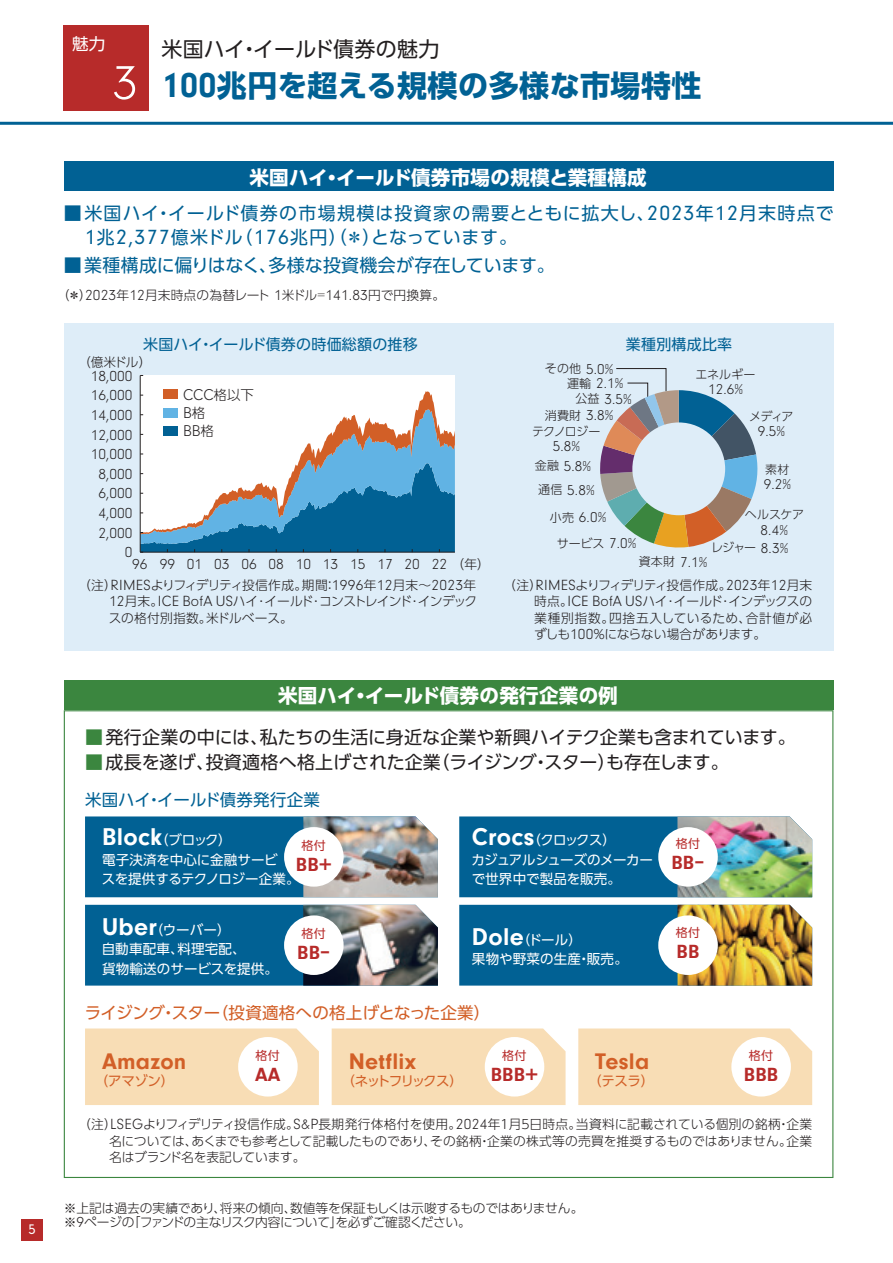
<style>
.page{position:relative;width:893px;height:1263px;background:#fff}
.page>*{position:absolute;margin:0;border:0;box-sizing:border-box;transform-origin:0 0}
.t1{font:300 50.4px "Neuzeit Gro";color:#fff}
.t2{font:700 30px "UD Shin Go Pro";letter-spacing:.015em;color:#016194}
.t3{font:700 23.4px "Neuzeit Gro";letter-spacing:.01em;color:#d25f27}
.t4{font:21px "UD Shin Go Pro";letter-spacing:.015em;color:#231f20}
.t5{font:700 19.8px "Neuzeit Gro";letter-spacing:.01em;color:#b72b2a}
.t6{font:700 19.5px "UD Shin Go Pro";letter-spacing:.015em;color:#fff}
.t7{font:18px "UD Shin Go Pro";color:#231f20}
.t8{font:18px/24px "UD Shin Go Pro";letter-spacing:.055em;color:#016194}
.t9{font:18px "UD Shin Go Pro";letter-spacing:.015em;color:#016194}
.t10{font:16.5px "UD Shin Go Pro";letter-spacing:-.005em;color:#d25f27}
.t11{font:16.5px "UD Shin Go Pro";letter-spacing:.015em;color:#016194}
.t12{font:16.5px "UD Shin Go Pro";color:#fff}
.t13{font:300 16.2px/18px "Neuzeit Gro";color:#231f20}
.t14{font:300 15.3px "Neuzeit Gro";color:#231f20}
.t15{font:300 15px "Neuzeit Gro";color:#231f20}
.t16{font:15px "UD Shin Go Pro";letter-spacing:.015em;color:#016194}
.t17{font:14.4px "Neuzeit Gro";color:#fff}
.t18{font:13.5px/19.5px "UD Shin Go Pro";color:#fff}
.t19{font:13.5px/19.5px "UD Shin Go Pro";letter-spacing:-.025em;color:#fff}
.t20{font:13.5px "UD Shin Go Pro";letter-spacing:-.08em;color:#d25f27}
.t21{font:13.5px "UD Shin Go Pro";letter-spacing:-.125em;color:#d25f27}
.t22{font:300 12.75px/16.5px "UD Shin Go Pro";letter-spacing:-.02em;color:#231f20;text-align:justify}
.t23{font:300 12px "UD Shin Go Pr 6";letter-spacing:-.03em;color:#231f20}
.t24{font:12px "UD Shin Go Pro";letter-spacing:.015em;color:#b72b2a}
.s1{font-family:"Neuzeit Gro";font-size:36px}
.s2{font-family:"Neuzeit Gro";font-size:21.6px}
.s3{font-family:"Neuzeit Gro";font-size:15.3px}
.s4{font-family:"UD Shin Go Pro";font-size:13.5px}
.s5{font-family:"UD Shin Go Pro";font-size:12.75px}
.s6{font-family:"UD Shin Go Pr 6";font-size:12px}
.s7{font-family:"Neuzeit Gro";font-size:15px}
.s8{color:#3b863f}
.s9{font-family:"Neuzeit Gro";font-weight:700;font-size:25.2px}
.s10{font-family:"UD Shin Go Pro";font-size:16.5px}
</style>
<div class="page">
<div style="left:64px;top:323px;width:769px;height:328px;background:#deedf8"></div>
<svg style="left:64px;top:710px;width:769px;height:468px"></svg>
<div style="left:140px;top:375px;width:315px;height:177px;background:#fff"></div>
<div style="left:85px;top:816px;width:218px;height:81px;background:#016194"></div>
<div style="left:459px;top:816px;width:218px;height:81px;background:#016194"></div>
<div style="left:85px;top:905px;width:218px;height:80px;background:#016194"></div>
<div style="left:459px;top:905px;width:218px;height:80px;background:#016194"></div>
<img style="left:303px;top:816px;width:135px;height:81px">
<img style="left:677px;top:816px;width:135px;height:81px">
<img style="left:303px;top:905px;width:135px;height:80px">
<img style="left:677px;top:905px;width:135px;height:80px">
<div style="left:658px;top:827px;width:60px;height:60px;background:#fff;border-radius:50%"></div>
<div style="left:284px;top:827px;width:60px;height:60px;background:#fff;border-radius:50%"></div>
<div style="left:658px;top:915px;width:60px;height:60px;background:#fff;border-radius:50%"></div>
<div style="left:284px;top:915px;width:60px;height:60px;background:#fff;border-radius:50%"></div>
<div style="left:64px;top:162px;width:769px;height:29px;background:#016194"></div>
<div style="left:64px;top:680px;width:769px;height:30px;background:#3b863f"></div>
<div style="left:85px;top:1028px;width:234px;height:77px;background:#f8ddb5"></div>
<div style="left:332px;top:1028px;width:234px;height:77px;background:#f8ddb5"></div>
<div style="left:238px;top:1037px;width:60px;height:59px;background:#fff;border-radius:50%"></div>
<div style="left:485px;top:1037px;width:59px;height:59px;background:#fff;border-radius:50%"></div>
<div style="left:578px;top:1028px;width:234px;height:77px;background:#f8ddb5"></div>
<div style="left:731px;top:1037px;width:60px;height:59px;background:#fff;border-radius:50%"></div>
<div style="left:163px;top:389px;width:14px;height:10px;background:#d25f27"></div>
<hr style="left:140px;top:375px;width:1px;height:177px;background:#231f20">
<svg style="left:140px;top:391px;width:315px;height:162px"></svg>
<svg style="left:600px;top:368px;width:158px;height:180px"></svg>
<div style="left:632px;top:422px;width:93px;height:93px;background:#deedf8;border-radius:50%"></div>
<div style="left:22px;top:1219px;width:21px;height:21px;background:#b72b2a"></div>
<hr style="left:0;top:122px;width:893px;height:3px;background:#016194">
<div style="left:63px;top:26px;width:85px;height:85px;background:#b72b2a"></div>
<p class="t17" style="left:29px;top:1221px;width:9px">5</p>
<p class="t12" style="left:72px;top:31px;width:35px">魅力</p>
<h1 class="t1" style="left:112px;top:56px;width:27px">3</h1>
<h3 class="t4" style="left:162px;top:32px;width:279px">米国ハイ・イールド債券の魅力</h3>
<h2 class="t2" style="left:162px;top:61px;width:541px"><span class="s1">100</span>兆円を超える規模の多様な市場特性</h2>
<h3 class="t6" style="left:249px;top:161px;width:399px">米国ハイ・イールド債券市場の規模と業種構成</h3>
<h3 class="t8" style="left:85px;top:201px;width:750px;text-indent:-21px">■米国ハイ・イールド債券の市場規模は投資家の需要とともに拡大し、<span class="s2">2023</span>年<span class="s2">12</span>月末時点で<br><span class="s2">1</span>兆<span class="s2">2,377</span>億米ドル（<span class="s2">176</span>兆円）（＊）となっています。</h3>
<h3 class="t9" style="left:64px;top:251px;width:493px">■業種構成に偏りはなく、多様な投資機会が存在しています。</h3>
<p class="t22" style="left:57px;top:287px;width:390px">（＊）<span class="s3">2023</span>年<span class="s3">12</span>月末時点の為替レート <span class="s3">1</span>米ドル<span class="s3">=141.83</span>円で円換算。</p>
<p class="t16" style="left:143px;top:333px;width:276px">米国ハイ・イールド債券の時価総額の推移</p>
<p class="t22" style="left:78px;top:353px;width:75px">（億米ドル）</p>
<p class="t14" style="left:91px;top:367px;width:43px">18,000</p>
<p class="t14" style="left:91px;top:387px;width:43px">16,000</p>
<p class="t14" style="left:91px;top:407px;width:43px">14,000</p>
<p class="t14" style="left:91px;top:426px;width:43px">12,000</p>
<p class="t14" style="left:91px;top:446px;width:43px">10,000</p>
<p class="t14" style="left:98px;top:466px;width:35px">8,000</p>
<p class="t14" style="left:98px;top:485px;width:35px">6,000</p>
<p class="t14" style="left:98px;top:505px;width:35px">4,000</p>
<p class="t14" style="left:98px;top:525px;width:35px">2,000</p>
<p class="t13" style="left:183px;top:386px;width:72px">CCC<span class="s4">格以下<br></span>B<span class="s4">格<br></span>BB<span class="s4">格</span></p>
<p class="t14" style="left:125px;top:544px;width:9px">0</p>
<p class="t14" style="left:132px;top:555px;width:359px">96 99 01 03 06 08 10 13 15 17 20 22 <span class="s5">（年）</span></p>
<p class="t22" style="left:109px;top:576px;width:370px;text-indent:-31px">（注）<span class="s3">RIMES</span>よりフィデリティ投信作成。期間：<span class="s3">1996</span>年<span class="s3">12</span>月末～<span class="s3">2023</span>年<span class="s3">12</span>月末。<span class="s3">ICE BofA US</span>ハイ･イールド･コンストレインド･インデックスの格付別指数。米ドルベース。</p>
<p class="t16" style="left:626px;top:333px;width:108px">業種別構成比率</p>
<p class="t15" style="left:545px;top:361px;width:70px"><span class="s6">その他</span> 5.0%</p>
<p class="t23" style="left:695px;top:364px;width:61px">エネルギー</p>
<p class="t15" style="left:708px;top:381px;width:37px">12.6%</p>
<p class="t23" style="left:749px;top:406px;width:46px">メディア</p>
<p class="t15" style="left:758px;top:423px;width:29px">9.5%</p>
<p class="t23" style="left:765px;top:460px;width:26px">素材</p>
<p class="t15" style="left:764px;top:477px;width:29px">9.2%</p>
<p class="t23" style="left:745px;top:505px;width:61px">ヘルスケア</p>
<p class="t15" style="left:761px;top:522px;width:29px">8.4%</p>
<p class="t23" style="left:711px;top:538px;width:79px">レジャー <span class="s7">8.3%</span></p>
<p class="t15" style="left:639px;top:554px;width:70px"><span class="s6">資本財</span> 7.1%</p>
<p class="t15" style="left:567px;top:375px;width:58px"><span class="s6">運輸</span> 2.1%</p>
<p class="t15" style="left:575px;top:391px;width:58px"><span class="s6">公益</span> 3.5%</p>
<p class="t15" style="left:545px;top:407px;width:70px"><span class="s6">消費財</span> 3.8%</p>
<p class="t23" style="left:532px;top:421px;width:70px">テクノロジー</p>
<p class="t15" style="left:553px;top:438px;width:29px">5.8%</p>
<p class="t15" style="left:535px;top:458px;width:58px"><span class="s6">金融</span> 5.8%</p>
<p class="t15" style="left:538px;top:482px;width:58px"><span class="s6">通信</span> 5.8%</p>
<p class="t15" style="left:550px;top:509px;width:58px"><span class="s6">小売</span> 6.0%</p>
<p class="t23" style="left:557px;top:533px;width:81px">サービス <span class="s7">7.0%</span></p>
<p class="t22" style="left:534px;top:576px;width:280px;text-indent:-31px">（注）<span class="s3">RIMES</span>よりフィデリティ投信作成。<span class="s3">2023</span>年<span class="s3">12</span>月末時点。<span class="s3">ICE BofA US</span>ハイ･イールド･インデックスの業種別指数。四捨五入しているため、合計値が必ずしも<span class="s3">100</span>％にならない場合があります。</p>
<h3 class="t6" style="left:278px;top:680px;width:342px">米国ハイ・イールド債券の発行企業の例</h3>
<h3 class="t7" style="left:85px;top:722px;width:712px"><span class="s8">■</span>発行企業の中には、私たちの生活に身近な企業や新興ハイテク企業も含まれています。</h3>
<h3 class="t7" style="left:85px;top:748px;width:645px"><span class="s8">■</span>成長を遂げ、投資適格へ格上げされた企業（ライジング・スター）も存在します。</h3>
<p class="t11" style="left:85px;top:786px;width:237px">米国ハイ・イールド債券発行企業</p>
<p class="t18" style="left:102px;top:830px;width:199px"><span class="s9">Block</span>（ブロック）<br>電子決済を中心に金融サービ<br>スを提供するテクノロジー企業。</p>
<p class="t24" style="left:302px;top:836px;width:26px">格付</p>
<h3 class="t5" style="left:296px;top:853px;width:39px">BB<span class="s10">＋</span></h3>
<p class="t19" style="left:471px;top:830px;width:183px"><span class="s9">Crocs</span>（クロックス）<br>カジュアルシューズのメーカーで世界中で製品を販売。</p>
<p class="t24" style="left:676px;top:834px;width:26px">格付</p>
<h3 class="t5" style="left:671px;top:852px;width:35px">BB–</h3>
<p class="t18" style="left:102px;top:919px;width:178px"><span class="s9">Uber</span>（ウーバー）<br>自動車配車、料理宅配、<br>貨物輸送のサービスを提供。</p>
<p class="t18" style="left:472px;top:929px;width:157px"><span class="s9">Dole</span>（ドール）<br>果物や野菜の生産・販売。</p>
<p class="t24" style="left:676px;top:922px;width:26px">格付</p>
<p class="t24" style="left:302px;top:924px;width:26px">格付</p>
<h3 class="t5" style="left:297px;top:942px;width:35px">BB–</h3>
<h3 class="t5" style="left:676px;top:940px;width:24px">BB</h3>
<p class="t10" style="left:85px;top:999px;width:407px">ライジング・スター（投資適格への格上げとなった企業）</p>
<h3 class="t3" style="left:102px;top:1048px;width:86px">Amazon</h3>
<p class="t20" style="left:95px;top:1070px;width:81px">（アマゾン）</p>
<p class="t24" style="left:256px;top:1045px;width:26px">格付</p>
<h3 class="t5" style="left:255px;top:1063px;width:27px">AA</h3>
<h3 class="t3" style="left:349px;top:1048px;width:69px">Netflix</h3>
<p class="t21" style="left:341px;top:1070px;width:123px">（ネットフリックス）</p>
<p class="t24" style="left:502px;top:1045px;width:26px">格付</p>
<h3 class="t5" style="left:491px;top:1063px;width:51px">BBB<span class="s10">＋</span></h3>
<h3 class="t3" style="left:595px;top:1048px;width:55px">Tesla</h3>
<p class="t20" style="left:588px;top:1070px;width:68px">（テスラ）</p>
<p class="t24" style="left:749px;top:1045px;width:26px">格付</p>
<h3 class="t5" style="left:744px;top:1063px;width:36px">BBB</h3>
<p class="t22" style="left:109px;top:1115px;width:705px;text-indent:-31px">（注）<span class="s3">LSEG</span>よりフィデリティ投信作成。<span class="s3">S&amp;P</span>長期発行体格付を使用。<span class="s3">2024</span>年１月５日時点。当資料に記載されている個別の銘柄・企業名については、あくまでも参考として記載したものであり、その銘柄・企業の株式等の売買を推奨するものではありません。企業名はブランド名を表記しています。</p>
<p class="t22" style="left:64px;top:1200px;width:521px;line-height:14.2px">※上記は過去の実績であり、将来の傾向、数値等を保証もしくは示唆するものではありません。※<span class="s3">9</span>ページの「ファンドの主なリスク内容について」を必ずご確認ください。</p>
</div>
